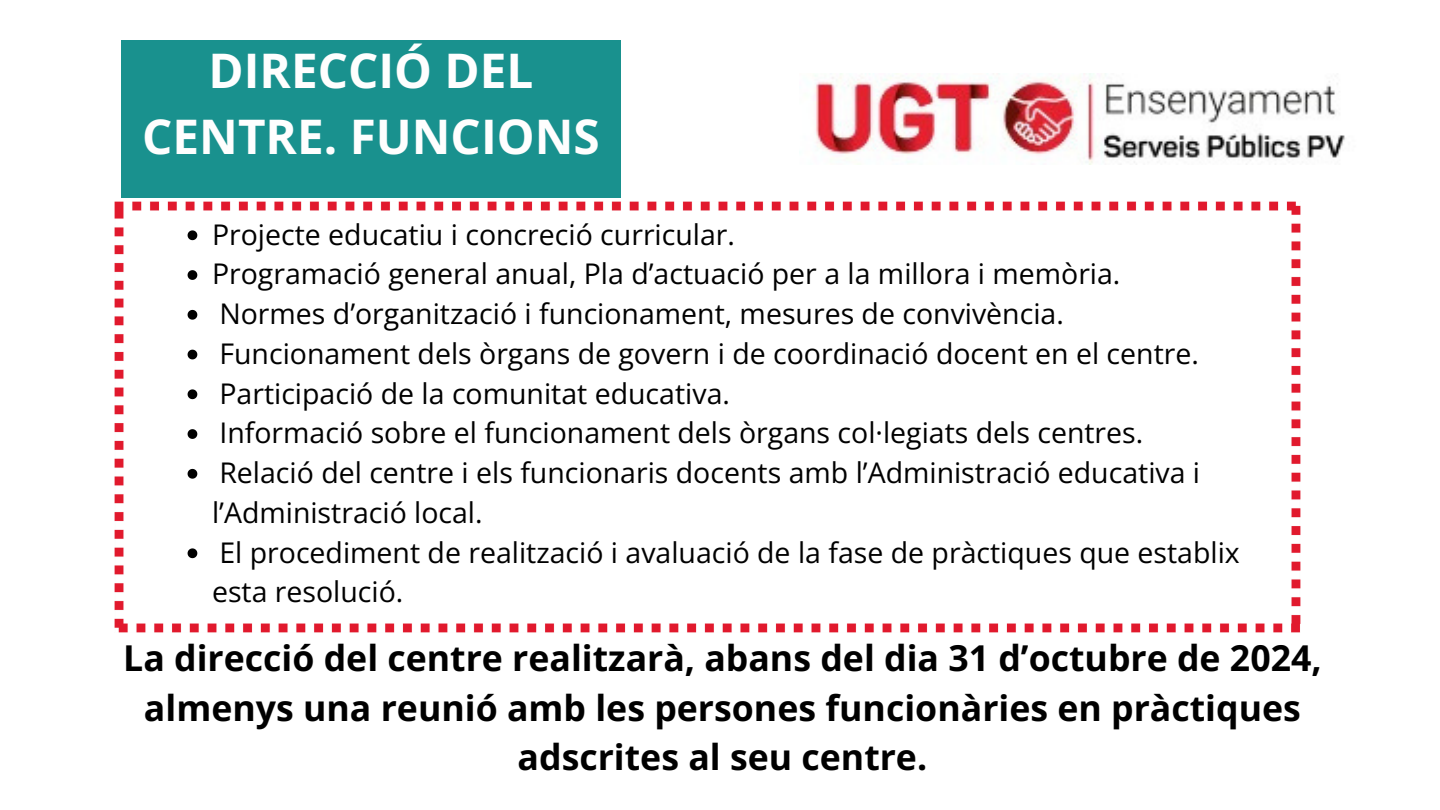
<style>
.page{position:relative;width:1440px;height:810px;background:#fff}
.page>*{position:absolute;margin:0;border:0;box-sizing:border-box;transform-origin:0 0}
.t1{font:700 47.7px/66px "Open Sans";color:#fefefe;text-align:center}
.t2{font:700 35.7px/49.5px "Open Sans";color:#000;text-align:center}
.t3{font:28.5px/39.8px "Open Sans";color:#000}
</style>
<div class="page">
<img style="left:814px;top:74px;width:531px;height:90px">
<div style="left:122px;top:40px;width:498px;height:158px;background:#19918e"></div>
<img style="left:114px;top:201px;width:1187px;height:432px">
<svg style="left:188px;top:230px;width:9px;height:10px"></svg>
<svg style="left:188px;top:270px;width:9px;height:10px"></svg>
<svg style="left:188px;top:310px;width:9px;height:10px"></svg>
<svg style="left:188px;top:350px;width:9px;height:9px"></svg>
<svg style="left:188px;top:389px;width:9px;height:10px"></svg>
<svg style="left:188px;top:429px;width:9px;height:10px"></svg>
<svg style="left:188px;top:469px;width:9px;height:10px"></svg>
<svg style="left:188px;top:548px;width:9px;height:10px"></svg>
<p class="t1" style="left:142px;top:37px;width:459px">DIRECCIÓ DEL<br>CENTRE. FUNCIONS</p>
<p class="t3" style="left:212px;top:214px;width:525px">Projecte educatiu i concreció curricular.</p>
<p class="t3" style="left:212px;top:253px;width:910px">Programació general anual, Pla d’actuació per a la millora i memòria.</p>
<p class="t3" style="left:219px;top:293px;width:846px">Normes d’organització i funcionament, mesures de convivència.</p>
<p class="t3" style="left:219px;top:333px;width:981px">Funcionament dels òrgans de govern i de coordinació docent en el centre.</p>
<p class="t3" style="left:219px;top:373px;width:512px">Participació de la comunitat educativa.</p>
<p class="t3" style="left:219px;top:412px;width:925px">Informació sobre el funcionament dels òrgans col·legiats dels centres.</p>
<p class="t3" style="left:212px;top:452px;width:990px">Relació del centre i els funcionaris docents amb l’Administració educativa i l’Administració local.</p>
<p class="t3" style="left:212px;top:532px;width:1029px">El procediment de realització i avaluació de la fase de pràctiques que establix esta resolució.</p>
<h2 class="t2" style="left:123px;top:633px;width:1200px">La direcció del centre realitzarà, abans del dia 31 d’octubre de 2024, almenys una reunió amb les persones funcionàries en pràctiques adscrites al seu centre.</h2>
</div>
